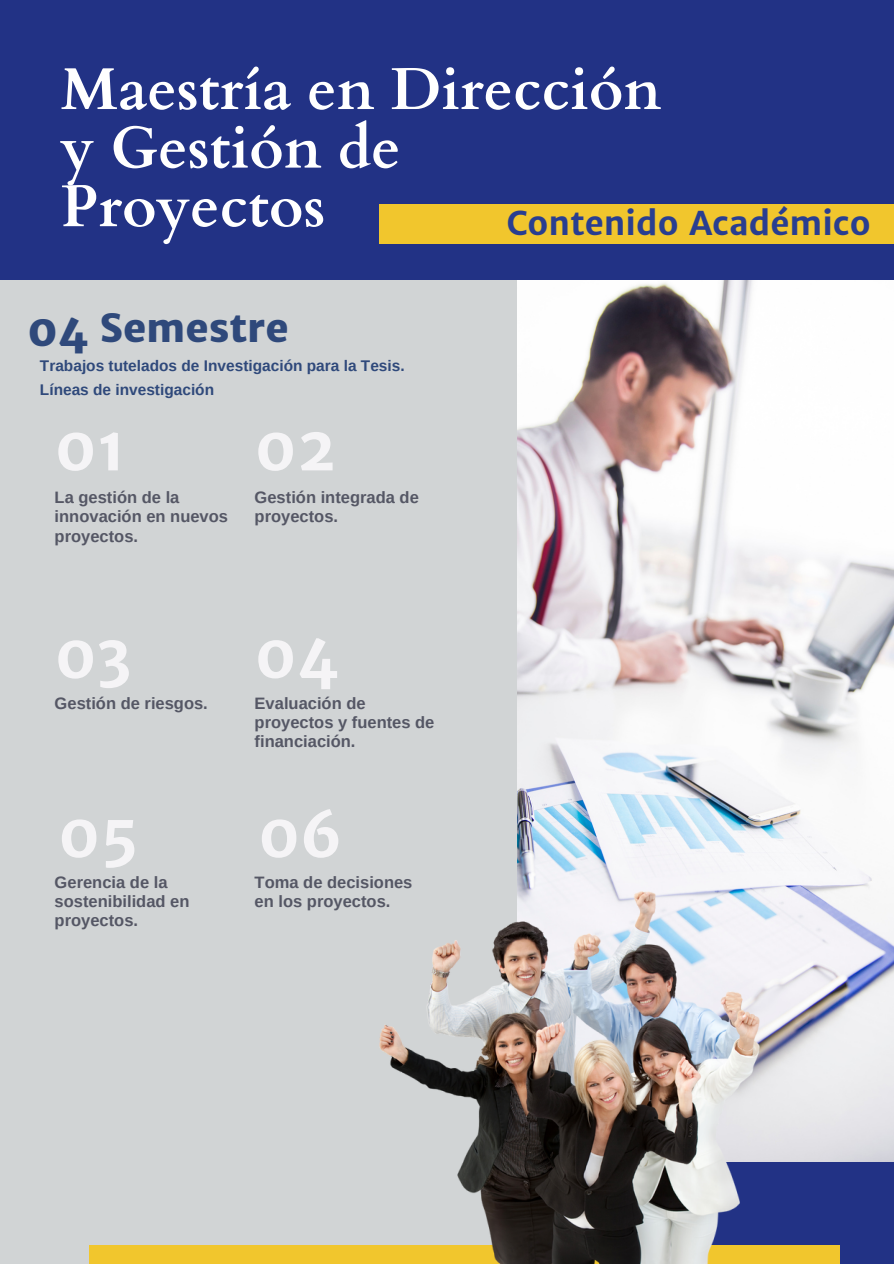
<style>
.page{position:relative;width:894px;height:1264px;background:#fff}
.page>*{position:absolute;margin:0;border:0;box-sizing:border-box;transform-origin:0 0}
.t1{font:700 60.9px "Merriweather Sans";color:#f5f4f6}
.t2{font:700 59.1px/58.5px "Cardo";color:#fff}
.t3{font:800 43.2px "Merriweather Sans";color:#2f497b}
.t4{font:800 39px "Merriweather Sans";color:#2f497b}
.t5{font:700 32.85px "Merriweather Sans";color:#293e90}
.t6{font:700 16.5px/19.2px "Arimo";color:#555765}
.t7{font:700 15.45px/24.8px "Arimo";color:#2f497b}
</style>
<div class="page">
<div style="left:0;top:0;width:893px;height:1263px;background:#223285"></div>
<div style="left:379px;top:204px;width:514px;height:40px;background:#f1c62d"></div>
<div style="left:0;top:280px;width:518px;height:983px;background:#d6d8d7"></div>
<img style="left:517px;top:280px;width:376px;height:881px">
<div style="left:89px;top:1244px;width:750px;height:19px;background:#f1c62d"></div>
<img style="left:379px;top:891px;width:380px;height:372px">
<p class="t2" style="left:61px;top:61px;width:602px">Maestría en Dirección y Gestión de</p>
<p class="t2" style="left:61px;top:178px;width:266px">Proyectos</p>
<p class="t5" style="left:506px;top:203px;width:365px">Contenido Académico</p>
<p class="t4" style="left:100px;top:304px;width:191px">Semestre</p>
<p class="t3" style="left:28px;top:304px;width:62px">04</p>
<p class="t7" style="left:40px;top:353px;width:366px">Trabajos tutelados de Investigación para la Tesis.<br>Líneas de investigación</p>
<p class="t1" style="left:55px;top:410px;width:73px">01</p>
<p class="t6" style="left:55px;top:488px;width:175px">La gestión de la innovación en nuevos proyectos.</p>
<p class="t1" style="left:254px;top:410px;width:84px">02</p>
<p class="t6" style="left:254px;top:488px;width:166px">Gestión integrada de proyectos.</p>
<p class="t1" style="left:55px;top:618px;width:78px">03</p>
<p class="t6" style="left:55px;top:693px;width:155px">Gestión de riesgos.</p>
<p class="t1" style="left:58px;top:797px;width:82px">05</p>
<p class="t6" style="left:55px;top:872px;width:136px">Gerencia de la sostenibilidad en proyectos.</p>
<p class="t1" style="left:254px;top:618px;width:85px">04</p>
<p class="t6" style="left:254px;top:693px;width:181px">Evaluación de proyectos y fuentes de financiación.</p>
<p class="t1" style="left:258px;top:797px;width:85px">06</p>
<p class="t6" style="left:254px;top:872px;width:159px">Toma de decisiones en los proyectos.</p>
</div>
